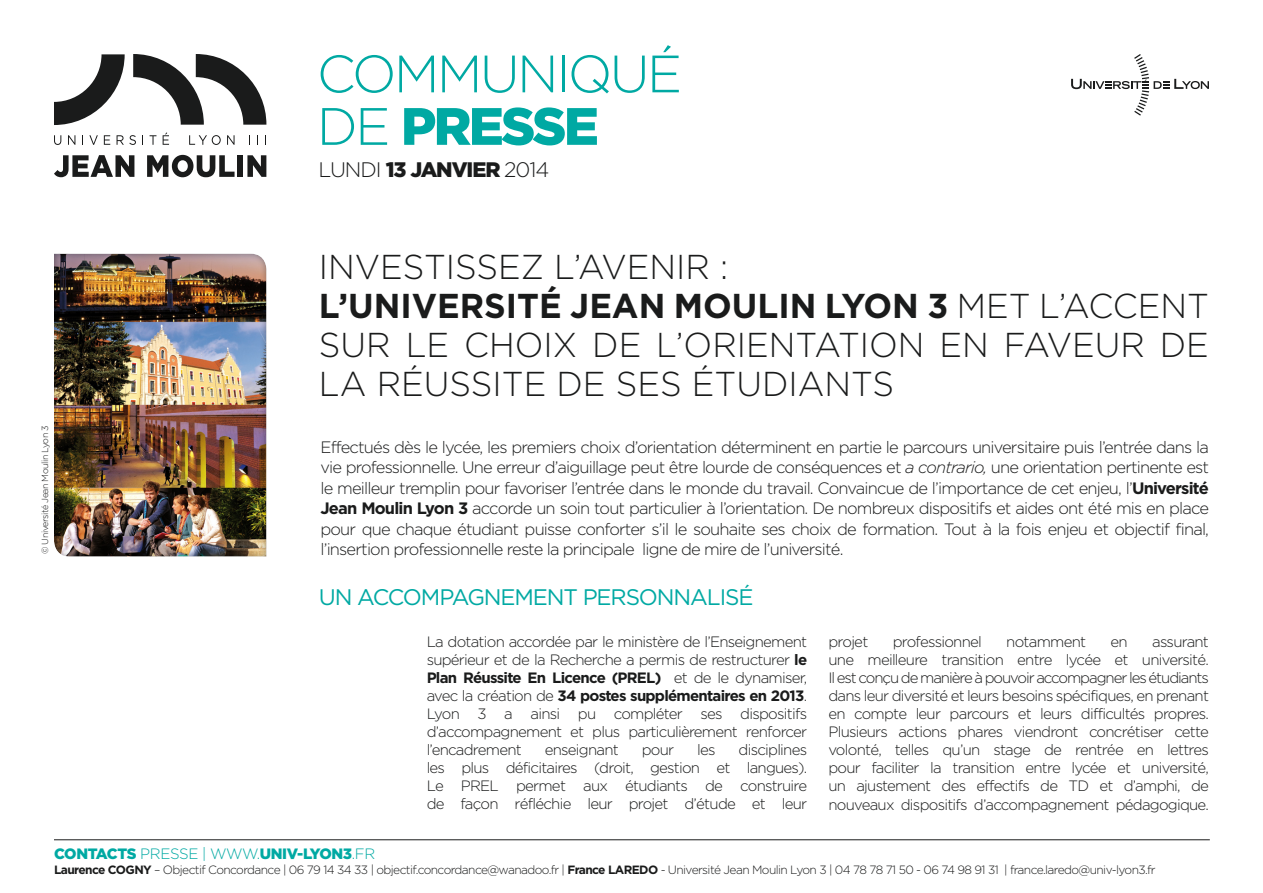
<style>
.page{position:relative;width:1263px;height:893px;background:#fff}
.page>*{position:absolute;margin:0;border:0;box-sizing:border-box;transform-origin:0 0}
.t1{font:300 52.5px "Gotham";letter-spacing:-.05em;color:#00a9a3}
.t2{font:900 52.5px "Gotham";letter-spacing:-.05em;color:#00a9a3}
.Grand-titre{font:300 34.5px/39px "Gotham";color:#1a1b1b;text-align:justify}
.Titre{font:22.5px "Gotham";letter-spacing:-.05em;color:#00a9a3}
.t3{font:300 21px "Gotham";letter-spacing:-.05em;color:#1a1b1b}
.Intro{font:300 16.5px/20.5px "Gotham";letter-spacing:-.05em;color:#1a1b1b;text-align:justify}
.Texte{font:300 15px/18px "Gotham";letter-spacing:-.05em;color:#1a1b1b;text-align:justify}
.t4{font:900 15px "Gotham";letter-spacing:-.025em;color:#00a9a3}
.t5{font:300 12px "Gotham";letter-spacing:-.05em;color:#1a1b1b}
.t6{font:300 9px "Gotham";letter-spacing:-.05em;color:#1a1b1b}
.s1{font-weight:300}
.s2{font-weight:900}
.s3{font-weight:700}
.s4{font-style:italic}
</style>
<div class="page">
<hr style="left:54px;top:839px;width:1156px;height:1px;background:#1a1b1b">
<svg style="left:54px;top:54px;width:71px;height:71px"></svg>
<svg style="left:133px;top:54px;width:133px;height:71px"></svg>
<svg style="left:54px;top:135px;width:7px;height:10px"></svg>
<svg style="left:68px;top:135px;width:7px;height:10px"></svg>
<svg style="left:89px;top:135px;width:9px;height:10px"></svg>
<svg style="left:104px;top:135px;width:6px;height:10px"></svg>
<svg style="left:117px;top:135px;width:19px;height:10px"></svg>
<svg style="left:150px;top:135px;width:6px;height:10px"></svg>
<svg style="left:163px;top:132px;width:6px;height:13px"></svg>
<svg style="left:189px;top:135px;width:32px;height:10px"></svg>
<svg style="left:227px;top:135px;width:8px;height:10px"></svg>
<svg style="left:54px;top:155px;width:80px;height:22px"></svg>
<svg style="left:147px;top:155px;width:88px;height:22px"></svg>
<div style="left:238px;top:155px;width:5px;height:22px;background:#1a1b1b"></div>
<svg style="left:247px;top:155px;width:19px;height:22px"></svg>
<svg style="left:1071px;top:54px;width:138px;height:62px"></svg>
<div style="left:52px;top:252px;width:215px;height:306px;background:#231f20;opacity:.5"></div>
<p class="t1" style="left:317px;top:45px;width:367px">COMMUNIQUÉ</p>
<p class="t2" style="left:317px;top:96px;width:284px"><span class="s1">DE</span> PRESSE</p>
<p class="t3" style="left:318px;top:158px;width:232px">LUNDI <span class="s2">13 JANVIER</span> 2014</p>
<p class="t6" style="left:40px;top:554px;width:130px;rotate:-90deg">© Université Jean Moulin Lyon 3</p>
<p class="Grand-titre" style="left:319px;top:247px;width:411px">INVESTISSEZ L’AVENIR :</p>
<p class="Grand-titre" style="left:319px;top:286px;width:891px"><span class="s3">L’UNIVERSITÉ JEAN MOULIN LYON 3</span> MET L’ACCENT SUR LE CHOIX DE L’ORIENTATION EN FAVEUR DE LA RÉUSSITE DE SES ÉTUDIANTS</p>
<p class="Intro" style="left:320px;top:436px;width:890px">Effectués dès le lycée, les premiers choix d’orientation déterminent en partie le parcours universitaire puis l’entrée dans la vie professionnelle. Une erreur d’aiguillage peut être lourde de conséquences et <span class="s4">a contrario,</span> une orientation pertinente est le meilleur tremplin pour favoriser l’entrée dans le monde du travail. Convaincue de l’importance de cet enjeu, l’<span class="s3">Université Jean Moulin Lyon 3</span> accorde un soin tout particulier à l’orientation. De nombreux dispositifs et aides ont été mis en place pour que chaque étudiant puisse conforter s’il le souhaite ses choix de formation. Tout à la fois enjeu et objectif final, l’insertion professionnelle reste la principale ligne de mire de l’université.</p>
<p class="Titre" style="left:319px;top:584px;width:436px">UN ACCOMPAGNEMENT PERSONNALISÉ</p>
<p class="Texte" style="left:427px;top:632px;width:382px">La dotation accordée par le ministère de l’Enseignement supérieur et de la Recherche a permis de restructurer <span class="s3">le Plan Réussite En Licence (PREL)</span> et de le dynamiser, avec la création de <span class="s3">34 postes supplémentaires en 2013</span>.</p>
<p class="Texte" style="left:427px;top:704px;width:382px">Lyon 3 a ainsi pu compléter ses dispositifs d’accompagnement et plus particulièrement renforcer l’encadrement</p>
<p class="Texte" style="left:427px;top:740px;width:382px;text-align:right">disciplines<br>les plus déficitaires (droit, gestion et langues).</p>
<p class="Texte" style="left:427px;top:776px;width:382px">Le PREL permet aux étudiants de construire de façon réfléchie leur projet d’étude et leur</p>
<p class="Texte" style="left:545px;top:740px;width:76px">enseignant</p>
<p class="Texte" style="left:642px;top:740px;width:34px">pour</p>
<p class="Texte" style="left:697px;top:740px;width:20px">les</p>
<p class="Texte" style="left:828px;top:632px;width:41px">projet</p>
<p class="Texte" style="left:893px;top:632px;width:91px">professionnel</p>
<p class="Texte" style="left:1006px;top:632px;width:81px">notamment</p>
<p class="Texte" style="left:1110px;top:632px;width:19px">en</p>
<p class="Texte" style="left:828px;top:632px;width:382px;text-align:right">assurant<br>une meilleure transition entre lycée et université.</p>
<p class="Texte" style="left:828px;top:668px;width:382px">Il est conçu de manière à pouvoir accompagner les étudiants dans leur diversité et leurs besoins spécifiques, en prenant en compte leur parcours et leurs difficultés propres.</p>
<p class="Texte" style="left:828px;top:722px;width:382px">Plusieurs actions phares viendront concrétiser cette volonté, telles qu’un stage de rentrée en lettres pour faciliter la transition entre lycée et université, un ajustement des effectifs de TD et d’amphi, de</p>
<p class="Texte" style="left:828px;top:796px;width:382px">nouveaux dispositifs d’accompagnement pédagogique.</p>
<p class="t4" style="left:54px;top:845px;width:323px">CONTACTS <span class="s1">PRESSE | WWW.</span>UNIV-LYON3<span class="s1">.FR</span></p>
<p class="t5" style="left:54px;top:863px;width:1103px"><span class="s3">Laurence COGNY</span> – Objectif Concordance | 06 79 14 34 33 | objectif.concordance@wanadoo.fr | <span class="s3">France LAREDO</span> - Université Jean Moulin Lyon 3 | 04 78 78 71 50 - 06 74 98 91 31 | france.laredo@univ-lyon3.fr</p>
</div>
